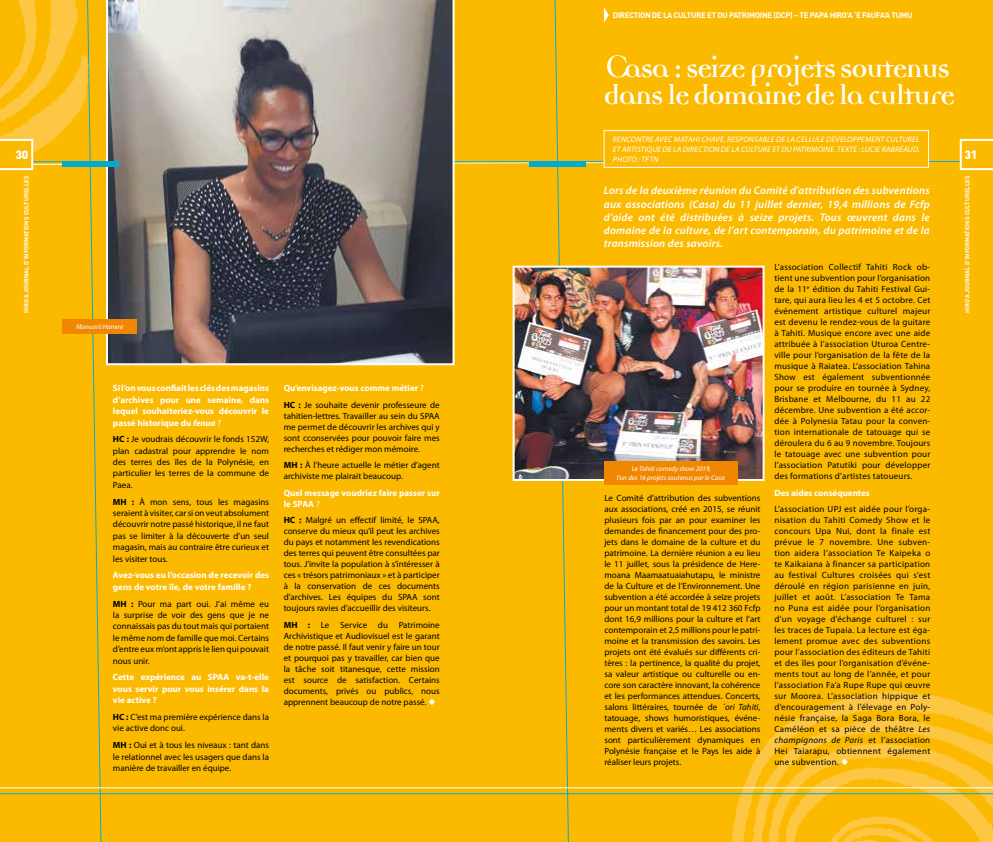
<style>
.page{position:relative;width:993px;height:842px;background:#fff}
.page>*{position:absolute;margin:0;border:0;box-sizing:border-box;transform-origin:0 0}
.t1{font:700 30px/27px "Democratica";letter-spacing:-.04em;color:#fff}
.t2{font:900 12px "DIN";color:#fff}
.t3{font:italic 600 11px/13.2px "Myriad Pro";letter-spacing:.02em;color:#fff;text-align:justify}
.t4{font:9px/11px "Myriad Pro";color:#000;text-align:justify}
.t5{font:700 9px/11.4px "Myriad Pro";color:#fff;text-align:justify}
.t6{font:700 9px "Myriad Pro";color:#000}
.t7{font:italic 8px/9.6px "Myriad Pro";letter-spacing:.02em;color:#fff;text-align:justify}
.t8{font:700 8px "DIN";letter-spacing:-.04em;color:#fff}
.t9{font:italic 7px/8.4px "Myriad Pro";color:#fff;text-align:center}
.t10{font:700 6px "DIN";color:#fff}
.s1{font-weight:400;font-size:50px}
.s2{font-style:italic}
.s3{color:#fff}
.s4{font-weight:400}
.s5{font-weight:700}
.s6{font-weight:700;color:#fff}
</style>
<div class="page">
<div style="left:0;top:0;width:992px;height:842px;background:#fbba00"></div>
<img style="left:106px;top:0;width:348px;height:365px">
<div style="left:62px;top:161px;width:57px;height:6px;background:#00abd2"></div>
<div style="left:62px;top:319px;width:75px;height:14px;background:#f18700"></div>
<div style="left:604px;top:131px;width:324px;height:36px;background:#fbba00"></div>
<div style="left:603px;top:130px;width:325px;height:38px;border:1px solid #fff"></div>
<img style="left:515px;top:269px;width:246px;height:209px">
<div style="left:512px;top:266px;width:252px;height:215px;border:2px solid #fff"></div>
<div style="left:603px;top:461px;width:134px;height:23px;background:#f18700"></div>
<p class="t8" style="left:612px;top:10px;width:10px">DIRECTION</p>
<p class="t8" style="left:651px;top:10px;width:28px">DELACULTURE</p>
<p class="t8" style="left:707px;top:10px;width:28px">ETDUPATRIMOINE</p>
<p class="t8" style="left:773px;top:10px;width:47px">(DCP) – TE PAPA</p>
<p class="t8" style="left:829px;top:10px;width:6px">HIRO</p>
<p class="t8" style="left:846px;top:10px;width:26px">’A ‘E FAUFA</p>
<p class="t8" style="left:883px;top:10px;width:14px">’A TUMU</p>
<h1 class="t1" style="left:603px;top:58px;width:352px"><span class="s1">C</span>asa : seize projets soutenus dans le domaine de la culture</h1>
<p class="t7" style="left:612px;top:135px;width:308px">RENCONTRE AVEC MATAHI CHAVE, RESPONSA BLE DE LA CELLULE DÉVELOPPEMENT CULTUREL ET AR TIS TIQUE DE LA DIRECTION DE LA CULTURE ET DU PA TRIM OINE. TEXTE : LUCIE RABRÉAUD.<br>PHOTO : TFTN</p>
<h2 class="t2" style="left:15px;top:147px;width:14px">30</h2>
<p class="t10" style="left:22px;top:313px;width:139px;rotate:-90deg">HIRO’A JOURNAL D’INFORMATIONS CULTURELLES</p>
<p class="t10" style="left:963px;top:313px;width:139px;rotate:-90deg">HIRO’A JOURNAL D’INFORMATIONS CULTURELLES</p>
<h2 class="t2" style="left:964px;top:147px;width:14px">31</h2>
<p class="t3" style="left:603px;top:184px;width:327px">Lors de la deuxième réunion du Comité d’attribution des subventions aux associations (Casa) du 11 juillet dernier, 19,4 millions de Fcfp d’aide ont été distribuées à seize projets. Tous œuvrent dans le domaine de la culture, de l’art contemporain, du patrimoine et de la transmission des savoirs.</p>
<p class="t4" style="left:774px;top:262px;width:157px">L’association Collectif Tahiti Rock ob&shy;tient une subvention pour l’organisation de la 11<sup>e</sup> édition du Tahiti Festival Gui&shy;tare, qui aura lieu les 4 et 5 octobre. Cet événement artistique culturel majeur est devenu le rendez-vous de la guitare à Tahiti. Musique encore avec une aide attribuée à l’association Uturoa Centre&shy;ville pour l’organisation de la fête de la musique à Raiatea. L’association Tahina Show est également subventionnée pour se produire en tournée à Sydney, Brisbane et Melbourne, du 11 au 22 décembre. Une subvention a été accor&shy;dée à Polynesia Tatau pour la conven&shy;tion internationale de tatouage qui se déroulera du 6 au 9 novembre. Toujours le tatouage avec une subvention pour l’association Patutiki pour développer des formations d’artistes tatoueurs.</p>
<p class="t5" style="left:774px;top:487px;width:97px">Des aides conséquentes</p>
<p class="t4" style="left:774px;top:504px;width:157px">L’association UPJ est aidée pour l’orga&shy;nisation du Tahiti Comedy Show et le concours Upa Nui, dont la finale est prévue le 7 novembre. Une subven&shy;tion aidera l’association Te Kaipeka o te Kaikaiana à financer sa participation au festival Cultures croisées qui s’est déroulé en région parisienne en juin, juillet et août. L’association Te Tama no Puna est aidée pour l’organisation d’un voyage d’échange culturel : sur les traces de Tupaia. La lecture est éga&shy;lement promue avec des subventions pour l’association des éditeurs de Tahiti et des îles pour l’organisation d’événe&shy;ments tout au long de l’année, et pour l’association Fa’a Rupe Rupe qui œuvre sur Moorea. L’association hippique et d’encouragement à l’élevage en Poly&shy;nésie française, la Saga Bora Bora, le Caméléon et sa pièce de théâtre <span class="s2">LES CHAMPIGNONS DE PARIS</span> et l’association Hei Taiarapu, obtiennent également une subvention. <span class="s3">◆</span></p>
<p class="t9" style="left:76px;top:322px;width:49px">MANUARII HANERE</p>
<p class="t5" style="left:113px;top:382px;width:157px">Si l’on vous confiait les clés des magasins d’archives pour une semaine, dans lequel souhaiteriez-vous découvrir le passé historique du <span class="s2">fenua</span> <span class="s4">?</span></p>
<p class="t4" style="left:113px;top:433px;width:157px;line-height:11.4px"><span class="s5">HC :</span> Je voudrais découvrir le fonds 152W, plan cadastral pour apprendre le nom des terres des îles de la Polynésie, en particulier les terres de la commune de Paea.</p>
<p class="t6" style="left:113px;top:496px;width:8px">MH</p>
<p class="t4" style="left:283px;top:380px;width:157px;line-height:16.5px"><span class="s6">Qu’envisagez-vous comme métier</span> <span class="s3">?<br></span><span class="s5">HC :</span> Je souhaite devenir professeure de</p>
<p class="t4" style="left:283px;top:410px;width:157px">tahitien-lettres. Travailler au sein du SPAA me permet de découvrir les archives qui y sont cconservées pour pouvoir faire mes recherches et rédiger mon mémoire.</p>
<p class="t4" style="left:283px;top:460px;width:157px"><span class="s5">MH :</span> À l’heure actuelle le métier d’agent archiviste me plairait beaucoup.</p>
<p class="t5" style="left:283px;top:487px;width:157px;line-height:11px">Quel message voudriez faire passer sur le SPAA <span class="s4">?</span></p>
<p class="t4" style="left:283px;top:515px;width:157px"><span class="s5">HC :</span> Malgré un effectif limité, le SPAA, conserve du mieux qu’il peut les archives du pays et notamment les revendications des terres qui peuvent être consultées par tous. J’invite la population à s’intéresser à ces « trésors patrimoniaux » et à participer à la conservation de ces documents d’archives. Les équipes du SPAA sont toujours ravies d’accueillir des visiteurs.</p>
<p class="t6" style="left:283px;top:619px;width:8px">MH</p>
<p class="t9" style="left:616px;top:465px;width:109px">LE TAHITI COMEDY SHOW 2019,<br>L'UN DES 16 PROJETS SOUTENUS PAR LE CASA</p>
<p class="t4" style="left:604px;top:493px;width:157px">Le Comité d’attribution des subventions aux associations, créé en 2015, se réunit plusieurs fois par an pour examiner les demandes de financement pour des pro&shy;jets dans le domaine de la culture et du patrimoine. La dernière réunion a eu lieu le 11 juillet, sous la présidence de Here&shy;moana Maamaatuaiahutapu, le ministre de la Culture et de l’Environnement. Une subvention a été accordée à seize projets pour un montant total de 19 412 360 Fcfp dont 16,9 millions pour la culture et l’art contemporain et 2,5 millions pour le patri&shy;moine et la transmission des savoirs. Les projets ont été évalués sur différents cri&shy;tères : la pertinence, la qualité du projet, sa valeur artistique ou culturelle ou en&shy;core son caractère innovant, la cohérence et les performances attendues. Concerts, salons littéraires, tournée de <span class="s2">΄ORI TAHITI</span>, tatouage, shows humoristiques, événe&shy;ments divers et variés… Les associations sont particulièrement dynamiques en Polynésie française et le Pays les aide à réaliser leurs projets.</p>
<p class="t4" style="left:113px;top:496px;width:157px;line-height:11.4px;text-indent:19px"><span class="s5">:</span> À mon sens, tous les magasins seraient à visiter, car si on veut absolument découvrir notre passé historique, il ne faut pas se limiter à la découverte d’un seul magasin, mais au contraire être curieux et les visiter tous.</p>
<p class="t5" style="left:113px;top:569px;width:157px">Avez-vous eu l’occasion de recevoir des gens de votre île, de votre famille ?</p>
<p class="t6" style="left:113px;top:598px;width:8px">MH</p>
<p class="t4" style="left:113px;top:598px;width:157px;line-height:11.4px;text-indent:18px"><span class="s5">:</span> Pour ma part oui. J’ai même eu la surprise de voir des gens que je ne connaissais pas du tout mais qui portaient le même nom de famille que moi. Certains d’entre eux m’ont appris le lien qui pouvait nous unir.</p>
<p class="t5" style="left:113px;top:671px;width:112px">Cette expérience au SPAA</p>
<p class="t4" style="left:283px;top:619px;width:157px;text-indent:24px"><span class="s5">:</span> Le Service du Patrimoine Archivistique et Audiovisuel est le garant de notre passé. Il faut venir y faire un tour et pourquoi pas y travailler, car bien que la tâche soit titanesque, cette mission est source de satisfaction. Certains documents, privés ou publics, nous apprennent beaucoup de notre passé. <span class="s3">◆</span></p>
<p class="t5" style="left:113px;top:671px;width:157px;text-indent:123px">va-t-elle vous servir pour vous insérer dans la vie active ?</p>
<p class="t4" style="left:113px;top:711px;width:157px;line-height:11.4px"><span class="s5">HC :</span> C’est ma première expérience dans la vie active donc oui.</p>
<p class="t4" style="left:113px;top:739px;width:157px;line-height:11.4px"><span class="s5">MH :</span> Oui et à tous les niveaux : tant dans le relationnel avec les usagers que dans la manière de travailler en équipe.</p>
</div>
